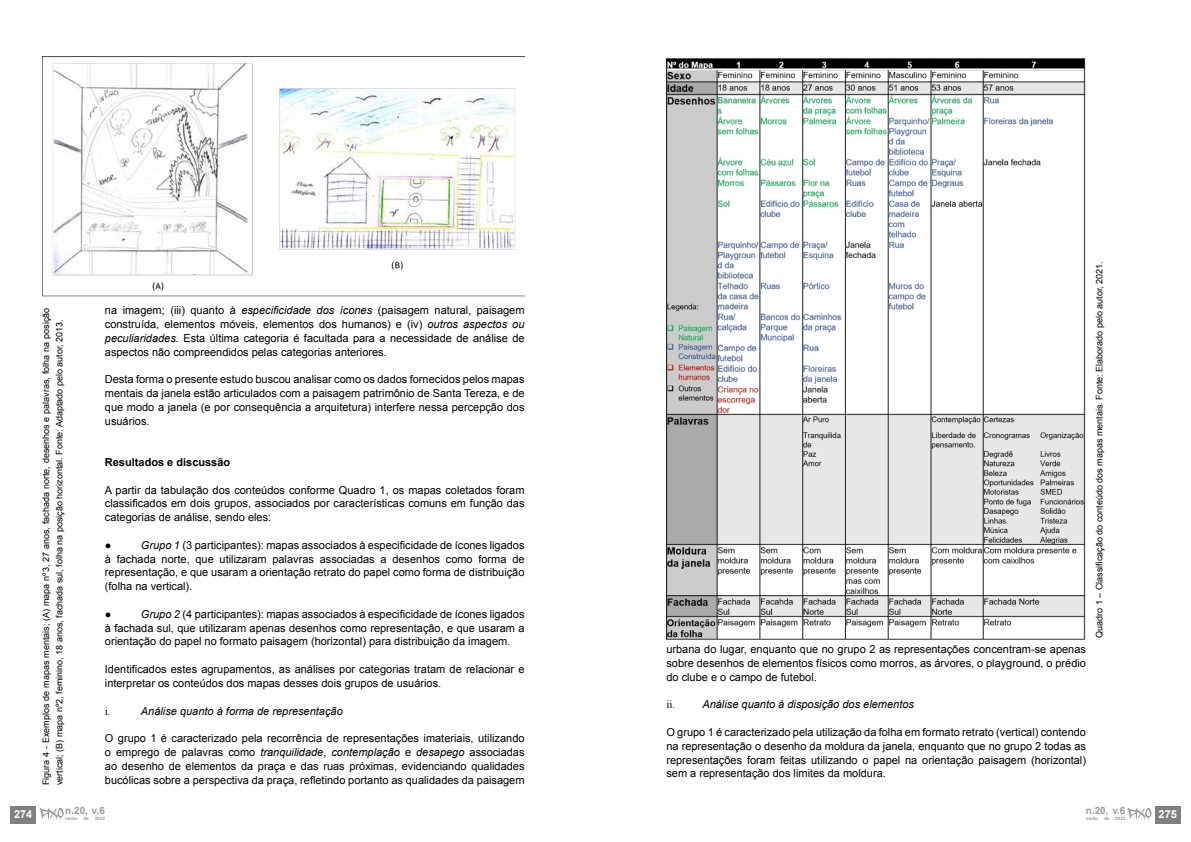
<style>
.page{position:relative;width:1191px;height:842px;background:#fff}
.page>*{position:absolute;margin:0;border:0;box-sizing:border-box;transform-origin:0 0}
.t1{font:11px/13.8px "Arial";color:#000;text-align:justify}
.t2{font:italic 11px "Arial";color:#000}
.t3{font:700 11px "Arial";color:#000}
.t4{font:700 11px "Arial";color:#fff}
.t5{font:11px "Times New Roman";color:#000}
.t6{font:700 10px "Arial";color:#9d9d9c}
.t7{font:9px/13.5px "Arial";color:#000}
.t8{font:700 4.6px "Arial";color:#9d9d9c}
.s1{font-style:italic}
</style>
<div class="page">
<img style="left:43px;top:57px;width:481px;height:239px">
<img style="left:666px;top:58px;width:419px;height:582px">
<div style="left:1155px;top:806px;width:25px;height:17px;background:#808080"></div>
<svg style="left:1127px;top:808px;width:24px;height:13px"></svg>
<div style="left:11px;top:806px;width:25px;height:17px;background:#808080"></div>
<svg style="left:40px;top:808px;width:24px;height:13px"></svg>
<p class="t4" style="left:14px;top:807px;width:20px">274</p>
<p class="t7" style="left:39px;top:785px;width:479px;rotate:-90deg">Figura 4 - Exemplos de mapas mentais; (A) mapa nº3, 27 anos, fachada norte, desenhos e palavras, folha na posição vertical; (B) mapa nº2, feminino, 18 anos, fachada sul, folha na posição horizontal. Fonte: Adaptado pelo autor, 2013.</p>
<p class="t1" style="left:105px;top:304px;width:421px">na imagem; (iii) quanto à <span class="s1">especificidade dos ícones</span> (paisagem natural, paisagem construída, elementos móveis, elementos dos humanos) e (iv) <span class="s1">outros aspectos ou peculiaridades.</span> Esta última categoria é facultada para a necessidade de análise de aspectos não compreendidos pelas categorias anteriores.</p>
<p class="t1" style="left:105px;top:373px;width:421px">Desta forma o presente estudo buscou analisar como os dados fornecidos pelos mapas mentais da janela estão articulados com a paisagem patrimônio de Santa Tereza, e de que modo a janela (e por consequência a arquitetura) interfere nessa percepção dos usuários.</p>
<p class="t3" style="left:105px;top:455px;width:127px">Resultados e discussão</p>
<p class="t1" style="left:105px;top:483px;width:421px">A partir da tabulação dos conteúdos conforme Quadro 1, os mapas coletados foram classificados em dois grupos, associados por características comuns em função das categorias de análise, sendo eles:</p>
<p class="t2" style="left:105px;top:538px;width:8px">●</p>
<p class="t1" style="left:105px;top:538px;width:421px;text-indent:36px"><span class="s1">Grupo 1</span> (3 participantes): mapas associados à especificidade de ícones ligados à fachada norte, que utilizaram palavras associadas a desenhos como forma de representação, e que usaram a orientação retrato do papel como forma de distribuição (folha na vertical).</p>
<p class="t2" style="left:105px;top:607px;width:8px">●</p>
<p class="t1" style="left:105px;top:607px;width:421px;text-indent:36px"><span class="s1">Grupo 2</span> (4 participantes): mapas associados à especificidade de ícones ligados à fachada sul, que utilizaram apenas desenhos como representação, e que usaram a orientação do papel no formato paisagem (horizontal) para distribuição da imagem.</p>
<p class="t1" style="left:105px;top:662px;width:421px">Identificados estes agrupamentos, as análises por categorias tratam de relacionar e interpretar os conteúdos dos mapas desses dois grupos de usuários.</p>
<p class="t5" style="left:105px;top:703px;width:7px">i.</p>
<p class="t2" style="left:141px;top:703px;width:203px">Análise quanto à forma de representação</p>
<p class="t1" style="left:105px;top:731px;width:421px">O grupo 1 é caracterizado pela recorrência de representações imateriais, utilizando o emprego de palavras como <span class="s1">tranquilidade</span>, <span class="s1">contemplação</span> e <span class="s1">desapego</span> associadas ao desenho de elementos da praça e das ruas próximas, evidenciando qualidades bucólicas sobre a perspectiva da praça, refletindo portanto as qualidades da paisagem</p>
<p class="t6" style="left:65px;top:804px;width:41px">n.20, v.6</p>
<p class="t8" style="left:65px;top:815px;width:14px">verão</p>
<p class="t8" style="left:83px;top:815px;width:7px">de</p>
<p class="t8" style="left:95px;top:815px;width:12px">2022</p>
<p class="t1" style="left:666px;top:642px;width:421px">urbana do lugar, enquanto que no grupo 2 as representações concentram-se apenas sobre desenhos de elementos físicos como morros, as árvores, o playground, o prédio do clube e o campo de futebol.</p>
<p class="t5" style="left:666px;top:697px;width:10px">ii.</p>
<p class="t2" style="left:702px;top:697px;width:213px">Análise quanto à disposição dos elementos</p>
<p class="t1" style="left:666px;top:725px;width:421px">O grupo 1 é caracterizado pela utilização da folha em formato retrato (vertical) contendo na representação o desenho da moldura da janela, enquanto que no grupo 2 todas as representações foram feitas utilizando o papel na orientação paisagem (horizontal) sem a representação dos limites da moldura.</p>
<p class="t7" style="left:1092px;top:638px;width:378px;rotate:-90deg">Quadro 1 – Classificação do conteúdo dos mapas mentais. Fonte: Elaborado pelo autor, 2021.</p>
<p class="t6" style="left:1085px;top:804px;width:41px">n.20, v.6</p>
<p class="t8" style="left:1085px;top:815px;width:14px">verão</p>
<p class="t8" style="left:1104px;top:815px;width:7px">de</p>
<p class="t8" style="left:1115px;top:815px;width:12px">2022</p>
<p class="t4" style="left:1158px;top:807px;width:20px">275</p>
</div>
